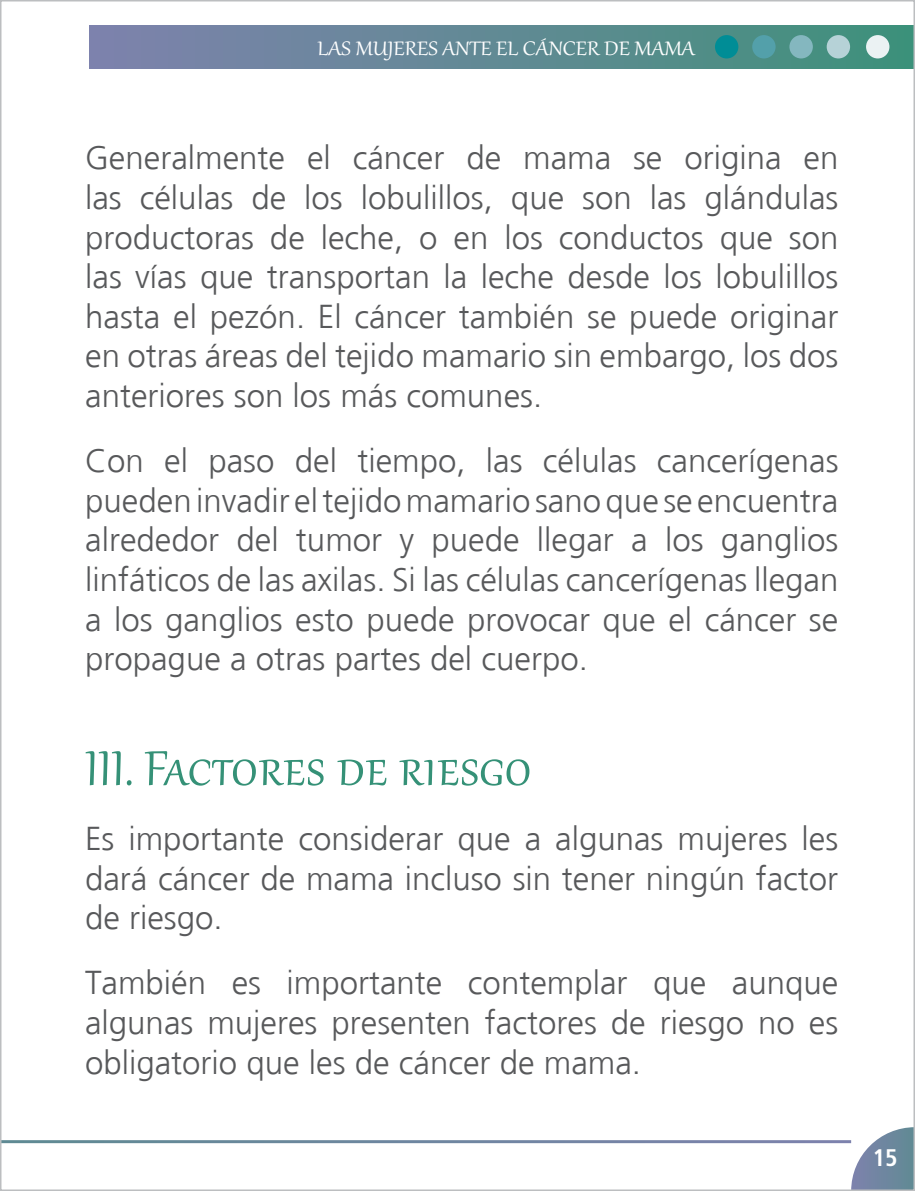
<style>
.page{position:relative;width:915px;height:1191px;background:#fff}
.page>*{position:absolute;margin:0;border:0;box-sizing:border-box;transform-origin:0 0}
.t1{font:60px "Gabriola";color:#359177}
.t2{font:300 33px/39.6px "Frutiger";color:#58595b;text-align:justify}
.t3{font:24px "Gabriola";color:#fff;scale:1.11 1}
.t4{font:700 condensed 24px "Frutiger";color:#fff}
</style>
<div class="page">
<svg style="left:850px;top:1127px;width:61px;height:61px"></svg>
<div style="left:89px;top:26px;width:825px;height:42px;background:linear-gradient(to right,#7f82ad,#40927b)"></div>
<div style="left:865px;top:35px;width:24px;height:23px;background:#ebf2f3;border-radius:50%"></div>
<div style="left:826px;top:35px;width:23px;height:23px;background:#b6d2d7;border-radius:50%"></div>
<div style="left:789px;top:35px;width:23px;height:23px;background:#84b7bf;border-radius:50%"></div>
<div style="left:752px;top:35px;width:23px;height:23px;background:#53a0aa;border-radius:50%"></div>
<div style="left:714px;top:35px;width:24px;height:23px;background:#008d96;border-radius:50%"></div>
<p class="t3" style="left:317px;top:32px;width:342px">LAS MUJERES ANTE EL CÁNCER DE MAMA</p>
<p class="t2" style="left:85px;top:139px;width:754px">Generalmente el cáncer de mama se origina en las células de los lobulillos, que son las glándulas productoras de leche, o en los conductos que son las vías que transportan la leche desde los lobulillos hasta el pezón. El cáncer también se puede originar en otras áreas del tejido mamario sin embargo, los dos anteriores son los más comunes.</p>
<p class="t2" style="left:85px;top:441px;width:754px">Con el paso del tiempo, las células cancerígenas puedeninvadir eltejidomamariosanoque se encuentra alrededor del tumor y puede llegar a los ganglios linfáticos de las axilas. Si las células cancerígenas llegan a los ganglios esto puede provocar que el cáncer se propague a otras partes del cuerpo.</p>
<h1 class="t1" style="left:85px;top:729px;width:447px">III. Factores de riesgo</h1>
<p class="t2" style="left:85px;top:819px;width:754px">Es importante considerar que a algunas mujeres les dará cáncer de mama incluso sin tener ningún factor de riesgo.</p>
<p class="t2" style="left:85px;top:963px;width:754px">También es importante contemplar que aunque algunas mujeres presenten factores de riesgo no es obligatorio que les de cáncer de mama.</p>
<p class="t4" style="left:872px;top:1143px;width:26px">15</p>
</div>
